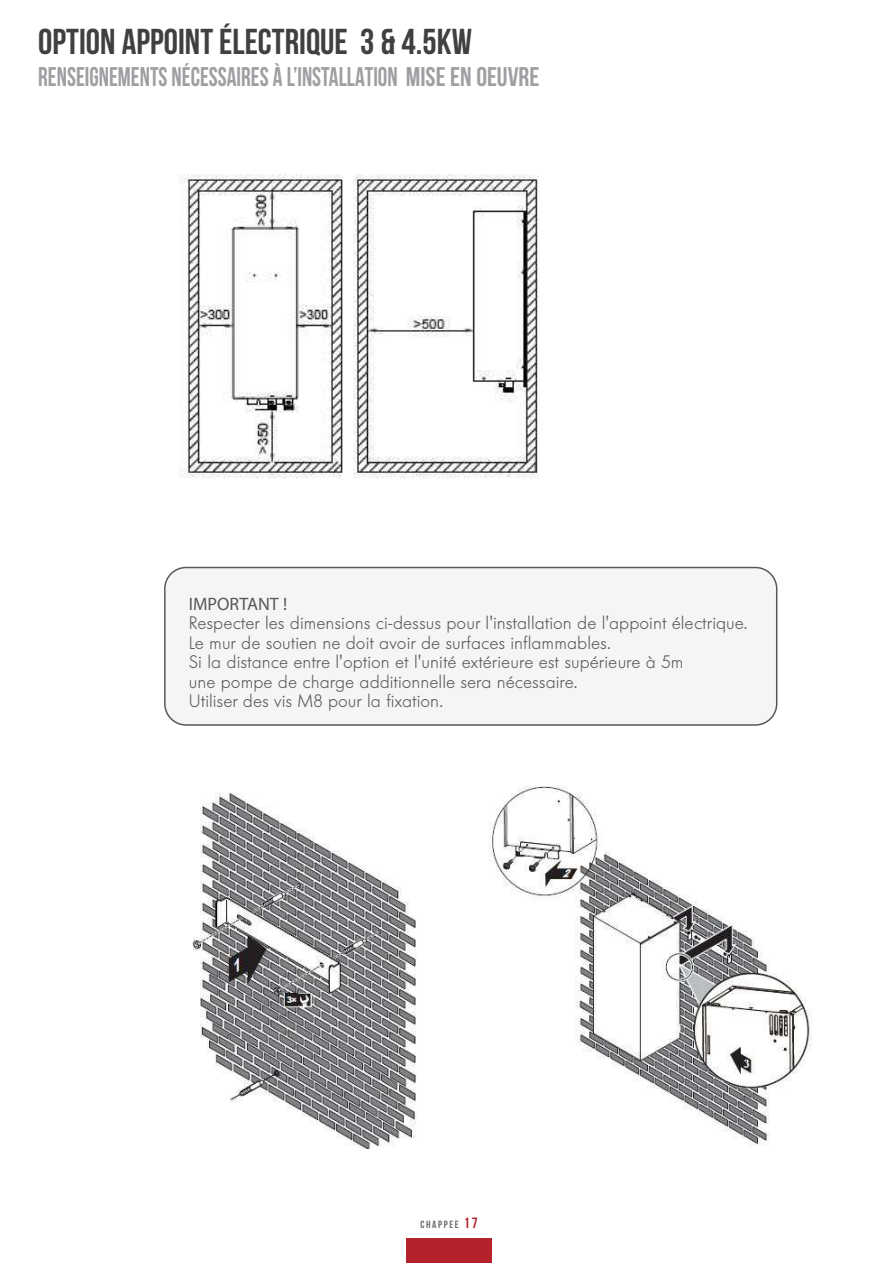
<style>
.page{position:relative;width:893px;height:1263px;background:#fff}
.page>*{position:absolute;margin:0;border:0;box-sizing:border-box;transform-origin:0 0}
.t1{font:700 36px "Bebas Neue";color:#404040}
.t2{font:700 27px "Bebas Neue";color:#9d9fa2;scale:.89 1}
.t3{font:300 18px/19.5px "Futura BQ";color:#57585a}
.t4{font:18px "Myriad Pro";color:#57585a}
.t5{font:700 10.5px "Bebas Neue";letter-spacing:.155em;color:#686c6e}
.s1{font-size:15px;color:#b4232c}
</style>
<div class="page">
<div style="left:407px;top:1238px;width:85px;height:25px;background:#b4232c"></div>
<img style="left:192px;top:785px;width:621px;height:363px">
<img style="left:179px;top:174px;width:360px;height:305px">
<div style="left:165px;top:567px;width:612px;height:158px;background:#f4f5f5;border-radius:21px"></div>
<div style="left:164px;top:567px;width:613px;height:159px;border:2px solid #57585a;border-radius:21px"></div>
<h1 class="t1" style="left:38px;top:21px;width:435px">OPTION APPOINT ÉLECTRIQUE 3 &amp; 4.5KW</h1>
<h2 class="t2" style="left:38px;top:62px;width:564px">RENSEIGNEMENTS NÉCESSAIRES À L’INSTALLATION MISE EN OEUVRE</h2>
<p class="t4" style="left:189px;top:593px;width:100px">IMPORTANT !</p>
<p class="t3" style="left:189px;top:613px;width:560px">Respecter les dimensions ci-dessus pour l'installation de l'appoint électrique.<br>Le mur de soutien ne doit avoir de surfaces inflammables.<br>Si la distance entre l'option et l'unité extérieure est supérieure à 5m<br>une pompe de charge additionnelle sera nécessaire.<br>Utiliser des vis M8 pour la fixation.</p>
<p class="t5" style="left:420px;top:1219px;width:59px">CHAPPEE <span class="s1">17</span></p>
</div>
